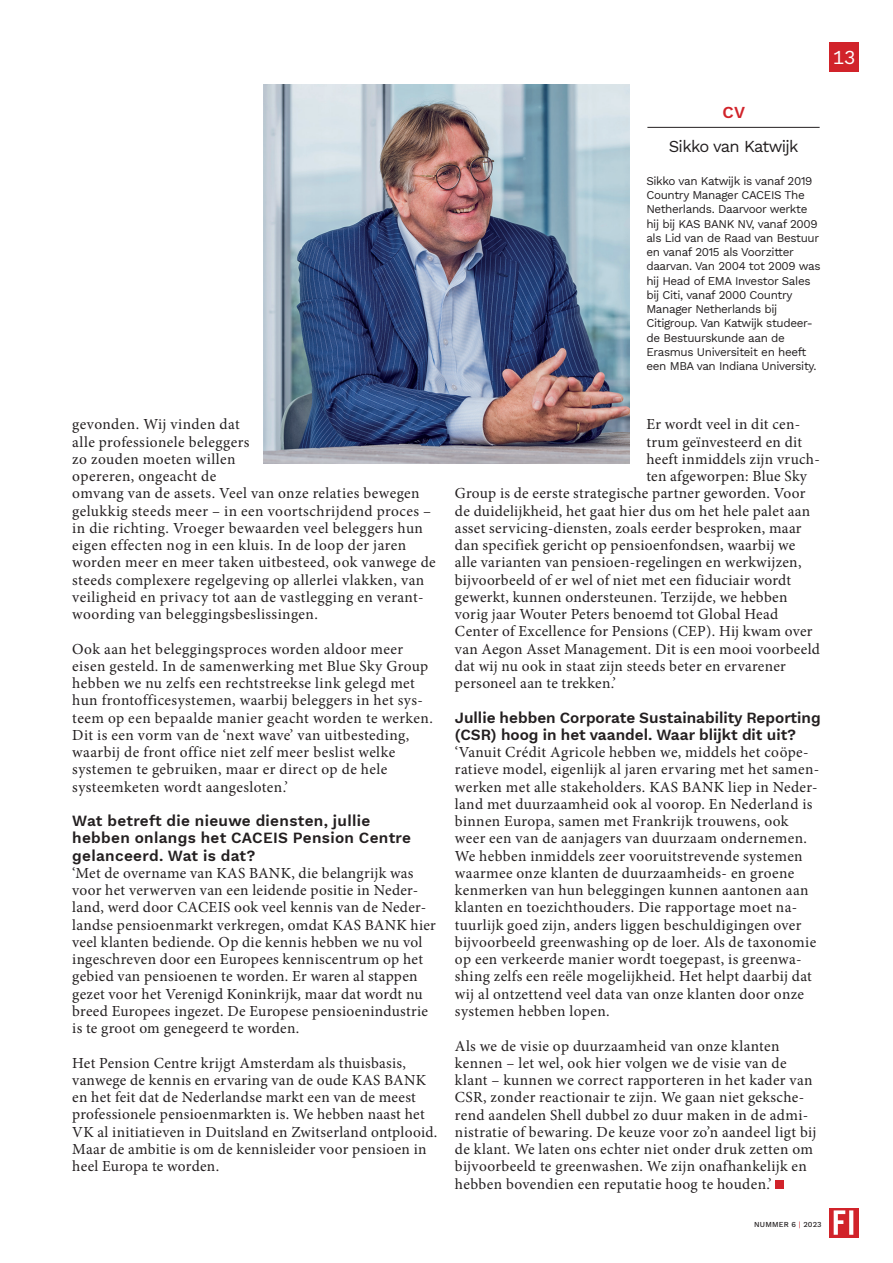
<style>
.page{position:relative;width:893px;height:1263px;background:#fff}
.page>*{position:absolute;margin:0;border:0;box-sizing:border-box;transform-origin:0 0}
.t1{font:19.5px "Work Sans";color:#fff}
.t2{font:16.5px "Work Sans";letter-spacing:-.04em;color:#231f20}
.t3{font:600 16.5px "Work Sans";color:#d1232a}
.t4{font:15.3px/17.2px "Minion Pro";letter-spacing:.02em;color:#231f20}
.t5{font:600 15.3px/17.2px "Work Sans";letter-spacing:.02em;color:#231f20}
.t6{font:600 15.3px/17.2px "Work Sans";color:#231f20}
.t7{font:11.7px/14.2px "Work Sans";letter-spacing:-.03em;color:#231f20}
.t8{font:500 7.5px "Work Sans";letter-spacing:.02em;color:#231f20}
.s1{font-weight:400;color:#d1232a}
</style>
<div class="page">
<svg style="left:829px;top:1208px;width:30px;height:29px"></svg>
<svg style="left:834px;top:1210px;width:19px;height:25px"></svg>
<div style="left:776px;top:1180px;width:8px;height:8px;background:#d1232a"></div>
<hr style="left:647px;top:127px;width:173px;height:1px;background:#231f20">
<img style="left:264px;top:84px;width:365px;height:380px">
<div style="left:829px;top:43px;width:30px;height:29px;background:#d1232a"></div>
<p class="t4" style="left:72px;top:416px;width:365px">gevonden. Wij vinden dat<br>alle professionele beleggers<br>zo zouden moeten willen<br>opereren, ongeacht de<br>omvang van de assets. Veel van onze relaties bewegen gelukkig steeds meer – in een voortschrijdend proces – in die richting. Vroeger bewaarden veel beleggers hun eigen effecten nog in een kluis. In de loop der jaren worden meer en meer taken uitbesteed, ook vanwege de steeds complexere regelgeving op allerlei vlakken, van veiligheid en privacy tot aan de vastlegging en verant&shy;woording van beleggingsbeslissingen.</p>
<p class="t4" style="left:72px;top:640px;width:362px">Ook aan het beleggingsproces worden aldoor meer eisen gesteld. In de samenwerking met Blue Sky Group hebben we nu zelfs een rechtstreekse link gelegd met hun frontofficesystemen, waarbij beleggers in het sys&shy;teem op een bepaalde manier geacht worden te werken.<br>Dit is een vorm van de ‘next wave’ van uitbesteding, waarbij de front office niet zelf meer beslist welke systemen te gebruiken, maar er direct op de hele systeemketen wordt aangesloten.’</p>
<p class="t5" style="left:72px;top:812px;width:340px">Wat betreft die nieuwe diensten, jullie hebben onlangs het CACEIS Pension Centre gelanceerd. Wat is dat?</p>
<p class="t4" style="left:72px;top:864px;width:365px">‘Met de overname van KAS BANK, die belangrijk was voor het verwerven van een leidende positie in Neder&shy;land, werd door CACEIS ook veel kennis van de Neder&shy;landse pensioenmarkt verkregen, omdat KAS BANK hier veel klanten bediende. Op die kennis hebben we nu vol ingeschreven door een Europees kenniscentrum op het gebied van pensioenen te worden. Er waren al stappen gezet voor het Verenigd Koninkrijk, maar dat wordt nu breed Europees ingezet. De Europese pensioenindustrie is te groot om genegeerd te worden.</p>
<p class="t4" style="left:72px;top:1054px;width:366px">Het Pension Centre krijgt Amsterdam als thuisbasis, vanwege de kennis en ervaring van de oude KAS BANK en het feit dat de Nederlandse markt een van de meest professionele pensioenmarkten is. We hebben naast het VK al initiatieven in Duitsland en Zwitserland ontplooid.<br>Maar de ambitie is om de kennisleider voor pensioen in heel Europa te worden.</p>
<p class="t1" style="left:833px;top:43px;width:24px">13</p>
<p class="t3" style="left:722px;top:100px;width:24px">CV</p>
<p class="t2" style="left:669px;top:134px;width:131px">Sikko van Katwijk</p>
<p class="t7" style="left:646px;top:173px;width:176px">Sikko van Katwijk is vanaf 2019<br>Country Manager CACEIS The<br>Netherlands. Daarvoor werkte hij bij KAS BANK NV, vanaf 2009 als Lid van de Raad van Bestuur en vanaf 2015 als Voorzitter daarvan. Van 2004 tot 2009 was hij Head of EMA Investor Sales bij Citi, vanaf 2000 Country<br>Manager Netherlands bij<br>Citigroup. Van Katwijk studeer&shy;de Bestuurskunde aan de<br>Erasmus Universiteit en heeft een MBA van Indiana University.</p>
<p class="t4" style="left:646px;top:416px;width:155px">Er wordt veel in dit cen-</p>
<p class="t4" style="left:646px;top:433px;width:157px">trum geïnvesteerd en dit</p>
<p class="t4" style="left:646px;top:450px;width:175px">heeft inmiddels zijn vruch-</p>
<p class="t4" style="left:646px;top:468px;width:162px">ten afgeworpen: Blue Sky</p>
<p class="t4" style="left:455px;top:485px;width:352px">Group is de eerste strategische partner geworden. Voor</p>
<p class="t4" style="left:455px;top:502px;width:357px">de duidelijkheid, het gaat hier dus om het hele palet aan</p>
<p class="t4" style="left:455px;top:519px;width:348px">asset servicing-diensten, zoals eerder besproken, maar</p>
<p class="t4" style="left:455px;top:537px;width:342px">dan specifiek gericht op pensioenfondsen, waarbij we</p>
<p class="t4" style="left:455px;top:554px;width:348px">alle varianten van pensioen-regelingen en werkwijzen,</p>
<p class="t4" style="left:455px;top:571px;width:338px">bijvoorbeeld of er wel of niet met een fiduciair wordt</p>
<p class="t4" style="left:455px;top:588px;width:334px">gewerkt, kunnen ondersteunen. Terzijde, we hebben</p>
<p class="t4" style="left:455px;top:606px;width:325px">vorig jaar Wouter Peters benoemd tot Global Head</p>
<p class="t4" style="left:455px;top:623px;width:359px">Center of Excellence for Pensions (CEP). Hij kwam over</p>
<p class="t4" style="left:455px;top:640px;width:366px">van Aegon Asset Management. Dit is een mooi voorbeeld</p>
<p class="t4" style="left:455px;top:657px;width:332px">dat wij nu ook in staat zijn steeds beter en ervarener</p>
<p class="t4" style="left:455px;top:675px;width:162px">personeel aan te trekken.’</p>
<p class="t6" style="left:455px;top:708px;width:367px">Jullie hebben Corporate Sustainability Reporting (CSR) hoog in het vaandel. Waar blijkt dit uit?</p>
<p class="t4" style="left:455px;top:744px;width:366px">‘Vanuit Crédit Agricole hebben we, middels het coöpe&shy;ratieve model, eigenlijk al jaren ervaring met het samen&shy;werken met alle stakeholders. KAS BANK liep in Neder&shy;land met duurzaamheid ook al voorop. En Nederland is binnen Europa, samen met Frankrijk trouwens, ook weer een van de aanjagers van duurzaam ondernemen.<br>We hebben inmiddels zeer vooruitstrevende systemen waarmee onze klanten de duurzaamheids- en groene kenmerken van hun beleggingen kunnen aantonen aan klanten en toezichthouders. Die rapportage moet na&shy;tuurlijk goed zijn, anders liggen beschuldigingen over bijvoorbeeld greenwashing op de loer. Als de taxonomie op een verkeerde manier wordt toegepast, is greenwa&shy;shing zelfs een reële mogelijkheid. Het helpt daarbij dat wij al ontzettend veel data van onze klanten door onze systemen hebben lopen.</p>
<p class="t4" style="left:455px;top:1037px;width:363px">Als we de visie op duurzaamheid van onze klanten kennen – let wel, ook hier volgen we de visie van de klant – kunnen we correct rapporteren in het kader van CSR, zonder reactionair te zijn. We gaan niet geksche&shy;rend aandelen Shell dubbel zo duur maken in de admi&shy;nistratie of bewaring. De keuze voor zo’n aandeel ligt bij de klant. We laten ons echter niet onder druk zetten om bijvoorbeeld te greenwashen. We zijn onafhankelijk en hebben bovendien een reputatie hoog te houden.’</p>
<p class="t8" style="left:754px;top:1219px;width:69px">NUMMER 6 <span class="s1">|</span> 2023</p>
</div>
